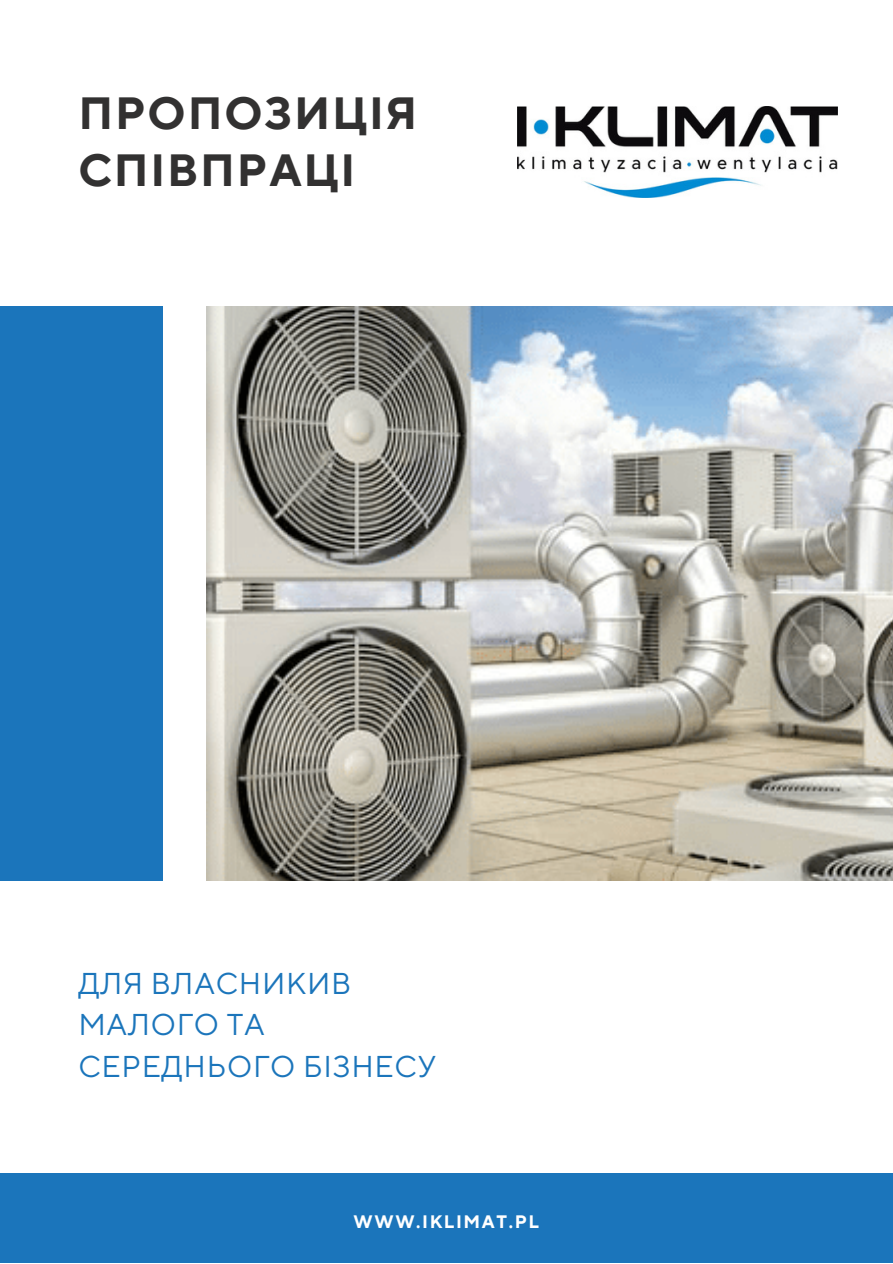
<style>
.page{position:relative;width:893px;height:1264px;background:#fff}
.page>*{position:absolute;margin:0;border:0;box-sizing:border-box;transform-origin:0 0}
.t1{font:700 45px/57.3px "TT Norms Pro";letter-spacing:.04em;color:#323131}
.t2{font:30px/41.5px "TT Norms Pro";letter-spacing:.025em;color:#1b75bb}
.t3{font:700 18px "TT Norms Pro";letter-spacing:.09em;color:#fff}
</style>
<div class="page">
<img style="left:206px;top:306px;width:686px;height:574px">
<div style="left:0;top:306px;width:163px;height:574px;background:#1b75bb"></div>
<div style="left:0;top:1173px;width:892px;height:89px;background:#1b75bb"></div>
<img style="left:517px;top:106px;width:320px;height:91px">
<h1 class="t1" style="left:78px;top:86px;width:340px">ПРОПОЗИЦІЯ<br>СПІВПРАЦІ</h1>
<p class="t2" style="left:78px;top:963px;width:359px">ДЛЯ ВЛАСНИКИВ<br>МАЛОГО ТА<br>СЕРЕДНЬОГО БІЗНЕСУ</p>
<p class="t3" style="left:353px;top:1211px;width:187px">WWW.IKLIMAT.PL</p>
</div>
